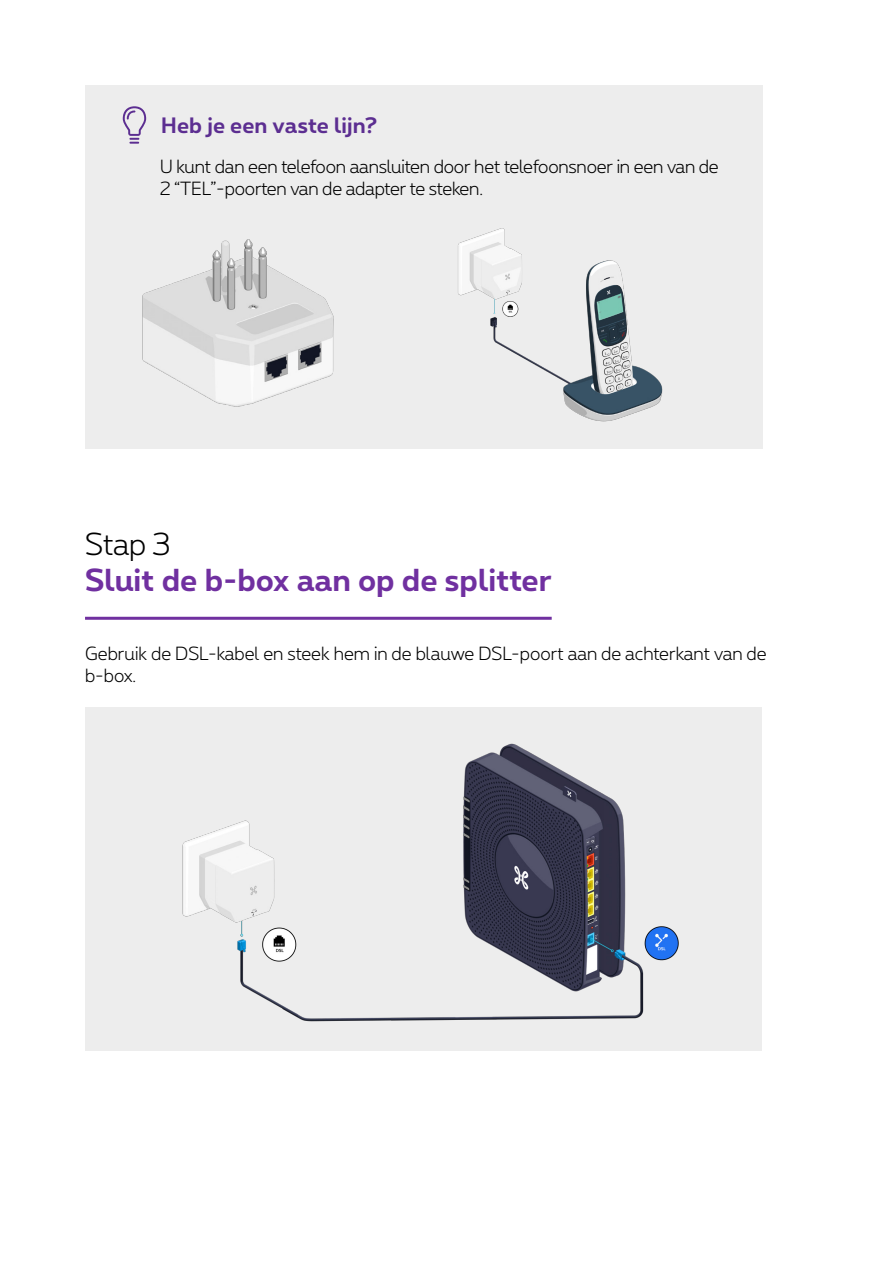
<style>
.page{position:relative;width:893px;height:1263px;background:#fff}
.page>*{position:absolute;margin:0;border:0;box-sizing:border-box;transform-origin:0 0}
.t1{font:700 30px "Proximus";color:#7030a0}
.t2{font:300 30px "Proximus";color:#000}
.t3{font:700 21px "Proximus";color:#5c2e91}
.t4{font:300 18px/21.6px "Proximus";letter-spacing:-.01em;color:#000}
</style>
<div class="page">
<hr style="left:85px;top:617px;width:467px;height:3px;background:#7030a0">
<div style="left:85px;top:85px;width:677px;height:364px;background:#ededed"></div>
<svg style="left:123px;top:106px;width:23px;height:38px"></svg>
<div style="left:85px;top:707px;width:676px;height:344px;background:#ededed"></div>
<img style="left:182px;top:743px;width:497px;height:279px">
<img style="left:142px;top:239px;width:192px;height:168px">
<img style="left:458px;top:228px;width:205px;height:194px">
<p class="t3" style="left:161px;top:110px;width:218px">Heb je een vaste lijn?</p>
<p class="t4" style="left:160px;top:155px;width:560px">U kunt dan een telefoon aansluiten door het telefoonsnoer in een van de<br>2 “TEL”-poorten van de adapter te steken.</p>
<h1 class="t2" style="left:85px;top:524px;width:87px">Stap 3</h1>
<h1 class="t1" style="left:85px;top:558px;width:468px">Sluit de b-box aan op de splitter</h1>
<p class="t4" style="left:85px;top:642px;width:683px">Gebruik de DSL-kabel en steek hem in de blauwe DSL-poort aan de achterkant van de b-box.</p>
</div>
